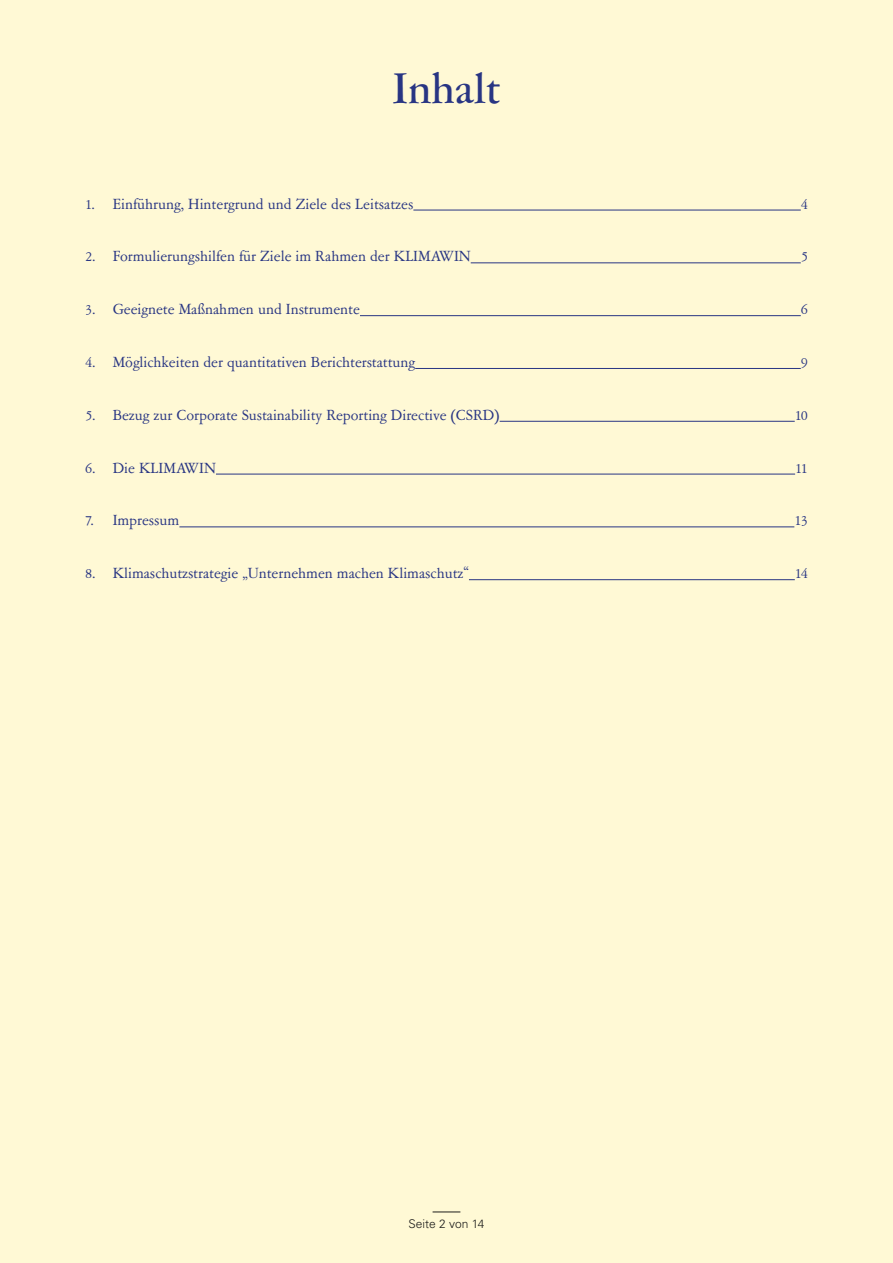
<style>
.page{position:relative;width:893px;height:1263px;background:#fff9d5}
.page>*{position:absolute;margin:0;border:0;box-sizing:border-box;transform-origin:0 0}
.IHVZ_H2_IHVZ{font:500 48px "Garamont Amst SHOP";letter-spacing:.015em;color:#283583}
.t1{font:16.5px "Garamont Amst SB";color:#283583}
.t2{font:300 12px "Univers LT Pro 45";color:#1d1d1b}
</style>
<div class="page">
<svg style="left:433px;top:1211px;width:27px;height:1px"></svg>
<hr style="left:413px;top:210px;width:388px;height:1px;background:#283583">
<hr style="left:471px;top:263px;width:330px;height:1px;background:#283583">
<hr style="left:360px;top:315px;width:441px;height:1px;background:#283583">
<hr style="left:415px;top:368px;width:386px;height:1px;background:#283583">
<hr style="left:500px;top:421px;width:295px;height:1px;background:#283583">
<hr style="left:216px;top:474px;width:579px;height:1px;background:#283583">
<hr style="left:179px;top:527px;width:615px;height:1px;background:#283583">
<hr style="left:469px;top:579px;width:326px;height:1px;background:#283583">
<h2 class="IHVZ_H2_IHVZ" style="left:393px;top:65px;width:108px">Inhalt</h2>
<p class="t1" style="left:85px;top:195px;width:330px">1. Einführung, Hintergrund und Ziele des Leitsatzes</p>
<p class="t1" style="left:801px;top:195px;width:9px">4</p>
<p class="t1" style="left:85px;top:248px;width:387px">2. Formulierungshilfen für Ziele im Rahmen der KLIMAWIN</p>
<p class="t1" style="left:801px;top:248px;width:9px">5</p>
<p class="t1" style="left:85px;top:301px;width:276px">3. Geeignete Maßnahmen und Instrumente</p>
<p class="t1" style="left:801px;top:301px;width:9px">6</p>
<p class="t1" style="left:85px;top:354px;width:332px">4. Möglichkeiten der quantitativen Berichterstattung</p>
<p class="t1" style="left:801px;top:354px;width:9px">9</p>
<p class="t1" style="left:85px;top:407px;width:416px">5. Bezug zur Corporate Sustainability Reporting Directive (CSRD)</p>
<p class="t1" style="left:795px;top:407px;width:15px">10</p>
<p class="t1" style="left:85px;top:459px;width:132px">6. Die KLIMAWIN</p>
<p class="t1" style="left:795px;top:459px;width:14px">11</p>
<p class="t1" style="left:85px;top:512px;width:96px">7. Impressum</p>
<p class="t1" style="left:794px;top:512px;width:15px">13</p>
<p class="t1" style="left:85px;top:565px;width:385px">8. Klimaschutzstrategie „Unternehmen machen Klimaschutz“</p>
<p class="t1" style="left:795px;top:565px;width:15px">14</p>
<p class="t2" style="left:409px;top:1216px;width:77px">Seite 2 von 14</p>
</div>
